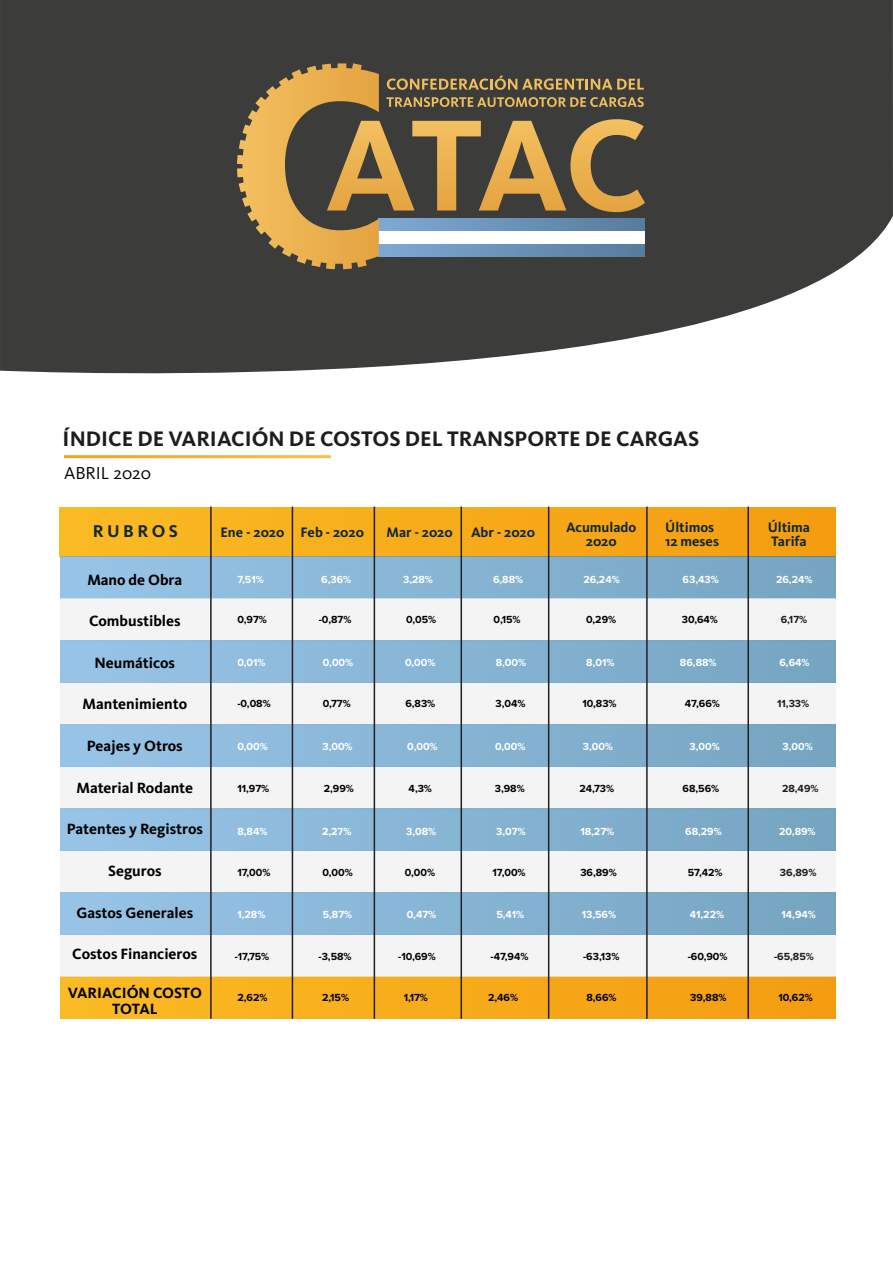
<style>
.page{position:relative;width:893px;height:1263px;background:#fff}
.page>*{position:absolute;margin:0;border:0;box-sizing:border-box;transform-origin:0 0}
.t1{font:700 21.75px "Kievit Pro";color:#1d1d1b}
.t2{font:18px "Kievit Pro";color:#000}
.t3{font:700 17.7px "Kievit Pro";color:#122833}
.t4{font:700 15.45px/16.6px "Kievit Pro";color:#010000;text-align:center}
.t5{font:700 14.25px/14.2px "Kievit Pro";color:#122833}
.t6{font:700 10.65px "Proxima Nova";color:#000}
.t7{font:700 10.65px "Proxima Nova";color:#fff}
.t8{font:700 10.65px "Proxima Nova";color:#1d1d1b}
.s1{color:#000}
</style>
<div class="page">
<svg style="left:0;top:0;width:893px;height:374px;background:#50504f"></svg>
<svg style="left:237px;top:63px;width:408px;height:206px;background:#837355"></svg>
<div style="left:60px;top:977px;width:775px;height:42px;background:linear-gradient(to right,#fabb24,#f49c10)"></div>
<div style="left:60px;top:507px;width:775px;height:50px;background:linear-gradient(to right,#fabb24,#f49c10)"></div>
<div style="left:60px;top:557px;width:775px;height:42px;background:linear-gradient(to right,#98c4e8,#75a4c0)"></div>
<div style="left:60px;top:599px;width:775px;height:42px;background:#efeff0"></div>
<div style="left:60px;top:683px;width:775px;height:42px;background:#efeff0"></div>
<div style="left:60px;top:767px;width:775px;height:42px;background:#efeff0"></div>
<div style="left:60px;top:851px;width:775px;height:42px;background:#efeff0"></div>
<div style="left:60px;top:935px;width:775px;height:42px;background:#efeff0"></div>
<div style="left:60px;top:641px;width:775px;height:42px;background:linear-gradient(to right,#98c4e8,#75a4c0)"></div>
<div style="left:60px;top:725px;width:775px;height:42px;background:linear-gradient(to right,#98c4e8,#75a4c0)"></div>
<div style="left:60px;top:809px;width:775px;height:42px;background:linear-gradient(to right,#98c4e8,#75a4c0)"></div>
<div style="left:60px;top:893px;width:775px;height:42px;background:linear-gradient(to right,#98c4e8,#75a4c0)"></div>
<hr style="left:292px;top:506px;width:1px;height:513px;background:#231f20">
<hr style="left:374px;top:506px;width:1px;height:513px;background:#231f20">
<hr style="left:461px;top:506px;width:1px;height:513px;background:#231f20">
<hr style="left:548px;top:506px;width:1px;height:513px;background:#231f20">
<hr style="left:646px;top:506px;width:2px;height:513px;background:#231f20">
<hr style="left:747px;top:506px;width:2px;height:513px;background:#231f20">
<hr style="left:210px;top:506px;width:2px;height:513px;background:#231f20">
<h1 class="t1" style="left:63px;top:425px;width:638px">ÍNDICE DE VARIACIÓN DE COSTOS DEL TRANSPORTE DE CARGAS</h1>
<h2 class="t2" style="left:64px;top:462px;width:89px">ABRIL 2020</h2>
<h3 class="t3" style="left:93px;top:520px;width:86px">R U B R O S</h3>
<h3 class="t5" style="left:221px;top:525px;width:145px">Ene - 2020 Feb - 2020</h3>
<h3 class="t5" style="left:387px;top:525px;width:68px">Mar - 2020</h3>
<h3 class="t5" style="left:471px;top:525px;width:66px">Abr - 2020</h3>
<h3 class="t5" style="left:768px;top:520px;width:44px">Última<br>Tarifa</h3>
<h3 class="t4" style="left:87px;top:571px;width:96px">Mano de Obra</h3>
<h3 class="t4" style="left:89px;top:613px;width:93px">Combustibles</h3>
<h3 class="t4" style="left:95px;top:654px;width:82px">Neumáticos</h3>
<h3 class="t4" style="left:83px;top:696px;width:106px">Mantenimiento</h3>
<h3 class="t4" style="left:87px;top:737px;width:97px">Peajes y Otros</h3>
<h3 class="t4" style="left:76px;top:779px;width:118px">Material Rodante</h3>
<h3 class="t4" style="left:67px;top:821px;width:138px">Patentes y Registros</h3>
<h3 class="t4" style="left:108px;top:862px;width:55px">Seguros</h3>
<h3 class="t4" style="left:76px;top:904px;width:118px">Gastos Generales</h3>
<h3 class="t4" style="left:72px;top:946px;width:127px">Costos Financieros</h3>
<h3 class="t4" style="left:68px;top:984px;width:136px">VARIACIÓN COSTO<br>TOTAL</h3>
<h3 class="t5" style="left:665px;top:520px;width:55px">Últimos<br>12 meses</h3>
<h3 class="t5" style="left:566px;top:520px;width:72px;text-align:center">Acumulado<br>2020</h3>
<p class="t7" style="left:237px;top:572px;width:28px">7,51%</p>
<p class="t7" style="left:321px;top:572px;width:32px">6,36%</p>
<p class="t7" style="left:403px;top:572px;width:31px">3,28%</p>
<p class="t7" style="left:493px;top:572px;width:32px">6,88%</p>
<p class="t7" style="left:583px;top:572px;width:38px">26,24%</p>
<p class="t7" style="left:683px;top:572px;width:38px">63,43%</p>
<p class="t7" style="left:776px;top:572px;width:38px">26,24%</p>
<p class="t6" style="left:237px;top:612px;width:31px">0,97%</p>
<p class="t6" style="left:319px;top:612px;width:34px">-0,87%</p>
<p class="t6" style="left:406px;top:612px;width:32px">0,05%</p>
<p class="t6" style="left:494px;top:612px;width:28px">0,15%</p>
<p class="t6" style="left:586px;top:612px;width:32px">0,29%</p>
<p class="t6" style="left:682px;top:612px;width:38px">30,64%</p>
<p class="t8" style="left:781px;top:612px;width:28px">6,17%</p>
<p class="t7" style="left:237px;top:654px;width:30px">0,01%</p>
<p class="t7" style="left:323px;top:654px;width:32px">0,00%</p>
<p class="t7" style="left:405px;top:654px;width:32px">0,00%</p>
<p class="t7" style="left:496px;top:654px;width:32px">8,00%</p>
<p class="t7" style="left:586px;top:654px;width:30px">8,01%</p>
<p class="t7" style="left:680px;top:654px;width:38px">86,88%</p>
<p class="t7" style="left:779px;top:654px;width:32px">6,64%</p>
<p class="t6" style="left:237px;top:695px;width:35px">-0,08%</p>
<p class="t6" style="left:323px;top:695px;width:30px">0,77%</p>
<p class="t6" style="left:405px;top:695px;width:32px">6,83%</p>
<p class="t6" style="left:495px;top:695px;width:32px">3,04%</p>
<p class="t6" style="left:582px;top:695px;width:36px">10,83%</p>
<p class="t6" style="left:685px;top:695px;width:36px">47,66%</p>
<p class="t8" style="left:777px;top:695px;width:34px">11,33%</p>
<p class="t7" style="left:237px;top:739px;width:32px">0,00%</p>
<p class="t7" style="left:322px;top:739px;width:32px">3,00%</p>
<p class="t7" style="left:407px;top:739px;width:32px">0,00%</p>
<p class="t7" style="left:495px;top:739px;width:32px">0,00%</p>
<p class="t7" style="left:583px;top:739px;width:32px">3,00%</p>
<p class="t7" style="left:689px;top:739px;width:32px">3,00%</p>
<p class="t7" style="left:783px;top:739px;width:32px">3,00%</p>
<p class="t6" style="left:237px;top:781px;width:33px">11,97%</p>
<p class="t6" style="left:324px;top:781px;width:32px">2,99%</p>
<p class="t6" style="left:409px;top:781px;width:25px">4,3%</p>
<p class="t6" style="left:495px;top:781px;width:32px">3,98%</p>
<p class="t6" style="left:579px;top:781px;width:36px">24,73%</p>
<p class="t6" style="left:683px;top:781px;width:38px">68,56%</p>
<p class="t8" style="left:782px;top:781px;width:38px">28,49%</p>
<p class="t7" style="left:237px;top:823px;width:32px">8,84%</p>
<p class="t7" style="left:322px;top:823px;width:31px">2,27%</p>
<p class="t7" style="left:406px;top:823px;width:32px">3,08%</p>
<p class="t7" style="left:496px;top:823px;width:31px">3,07%</p>
<p class="t7" style="left:580px;top:823px;width:35px">18,27%</p>
<p class="t7" style="left:685px;top:823px;width:38px">68,29%</p>
<p class="t7" style="left:779px;top:823px;width:38px">20,89%</p>
<p class="t6" style="left:237px;top:864px;width:35px">17,00%</p>
<p class="t6" style="left:322px;top:864px;width:32px">0,00%</p>
<p class="t6" style="left:405px;top:864px;width:32px">0,00%</p>
<p class="t6" style="left:492px;top:864px;width:35px">17,00%</p>
<p class="t6" style="left:580px;top:864px;width:38px">36,89%</p>
<p class="t6" style="left:688px;top:864px;width:36px">57,42%</p>
<p class="t8" style="left:780px;top:864px;width:38px">36,89%</p>
<p class="t7" style="left:237px;top:906px;width:30px">1,28%</p>
<p class="t7" style="left:323px;top:906px;width:31px">5,87%</p>
<p class="t7" style="left:407px;top:906px;width:31px">0,47%</p>
<p class="t7" style="left:496px;top:906px;width:30px">5,41%</p>
<p class="t7" style="left:582px;top:906px;width:36px">13,56%</p>
<p class="t7" style="left:690px;top:906px;width:36px">41,22%</p>
<p class="t7" style="left:781px;top:906px;width:36px">14,94%</p>
<p class="t6" style="left:235px;top:949px;width:36px">-17,75%</p>
<p class="t6" style="left:318px;top:949px;width:35px">-3,58%</p>
<p class="t6" style="left:398px;top:949px;width:39px">-10,69%</p>
<p class="t6" style="left:490px;top:949px;width:40px">-47,94%</p>
<p class="t6" style="left:583px;top:949px;width:38px">-63,13%</p>
<p class="t6" style="left:688px;top:949px;width:41px">-60,90%</p>
<p class="t8" style="left:774px;top:949px;width:41px"><span class="s1">-</span>65,85%</p>
<p class="t6" style="left:237px;top:990px;width:32px">2,62%</p>
<p class="t6" style="left:322px;top:990px;width:29px">2,15%</p>
<p class="t6" style="left:404px;top:990px;width:26px">1,17%</p>
<p class="t6" style="left:488px;top:990px;width:32px">2,46%</p>
<p class="t6" style="left:586px;top:990px;width:32px">8,66%</p>
<p class="t6" style="left:690px;top:990px;width:38px">39,88%</p>
<p class="t6" style="left:778px;top:990px;width:36px">10,62%</p>
</div>
